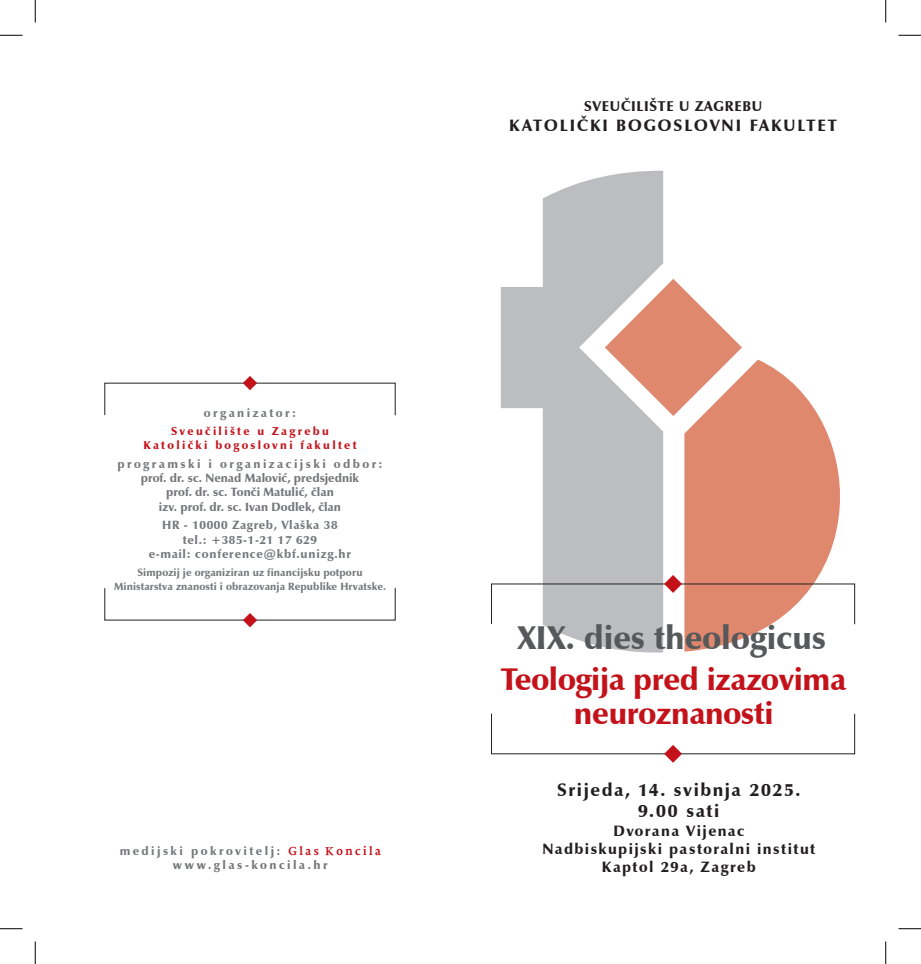
<style>
.page{position:relative;width:921px;height:964px;background:#fff}
.page>*{position:absolute;margin:0;border:0;box-sizing:border-box;transform-origin:0 0}
.t1{font:900 33px "Zapf Humanist 601 BT";color:#57585a}
.t2{font:900 31.35px/34.2px "Zapf Humanist 601 BT";letter-spacing:-.01em;color:#c4121a;text-align:center}
.t3{font:900 18px/21.6px "Zapf Humanist 601 BT";letter-spacing:.085em;color:#231f20;text-align:center}
.t4{font:900 16.5px "Zapf Humanist 601 BT";letter-spacing:.12em;color:#231f20}
.t5{font:900 15px/18px "Zapf Humanist 601 BT";letter-spacing:.095em;color:#231f20;text-align:center}
.t6{font:900 14.25px "Zapf Humanist 601 BT";letter-spacing:.05em;color:#231f20}
.t7{font:900 12px/14.4px "Zapf Humanist 601 BT";letter-spacing:.2em;color:#76787b;text-align:center}
.t8{font:900 12px/14.4px "Zapf Humanist 601 BT";color:#757679;text-align:center}
.t9{font:900 12px/14.4px "Zapf Humanist 601 BT";letter-spacing:.05em;color:#76787b;text-align:center}
.t10{font:900 11.55px/13.8px "Zapf Humanist 601 BT";letter-spacing:.2em;color:#c4121a;text-align:center}
.t11{font:900 10.5px/13.5px "Zapf Humanist 601 BT";letter-spacing:.01em;color:#76787b;text-align:center}
.s1{font-family:"Glas Koncila T9";font-weight:700;color:#c4121a}
.s2{color:#757679}
</style>
<div class="page">
<svg style="left:663px;top:279px;width:79px;height:137px"></svg>
<svg style="left:501px;top:171px;width:162px;height:481px;fill:#bcbdc0"></svg>
<svg style="left:684px;top:359px;width:172px;height:292px;fill:#df886e"></svg>
<svg style="left:664px;top:575px;width:18px;height:18px"></svg>
<svg style="left:664px;top:745px;width:18px;height:17px"></svg>
<svg style="left:243px;top:376px;width:14px;height:14px"></svg>
<svg style="left:243px;top:613px;width:14px;height:14px"></svg>
<svg style="left:0;top:35px;width:22px;height:1px"></svg>
<svg style="left:898px;top:35px;width:23px;height:1px"></svg>
<svg style="left:0;top:928px;width:22px;height:1px"></svg>
<svg style="left:898px;top:928px;width:23px;height:1px"></svg>
<svg style="left:35px;top:0;width:1px;height:22px"></svg>
<svg style="left:35px;top:941px;width:1px;height:22px"></svg>
<svg style="left:885px;top:0;width:1px;height:22px"></svg>
<svg style="left:885px;top:941px;width:1px;height:22px"></svg>
<p class="t7" style="left:204px;top:406px;width:94px">organizator:</p>
<p class="t10" style="left:143px;top:424px;width:215px">Sveučilište u Zagrebu<br>Katolički bogoslovni fakultet</p>
<p class="t7" style="left:117px;top:456px;width:267px">programski i organizacijski odbor:</p>
<p class="t8" style="left:141px;top:470px;width:220px">prof. dr. sc. Nenad Malović, predsjednik prof. dr. sc. Tonči Matulić, član<br>izv. prof. dr. sc. Ivan Dodlek, član</p>
<p class="t9" style="left:149px;top:518px;width:204px">HR - 10000 Zagreb, Vlaška 38<br>tel.: +385-1-21 17 629<br>e-mail: conference@kbf.unizg.hr</p>
<p class="t11" style="left:114px;top:565px;width:273px">Simpozij je organiziran uz financijsku potporu<br>Ministarstva znanosti i obrazovanja Republike Hrvatske.</p>
<p class="t7" style="left:120px;top:843px;width:263px">medijski pokrovitelj: <span class="s1">Glas Koncila </span><span class="s2">www.glas-koncila.hr</span></p>
<p class="t6" style="left:584px;top:97px;width:179px">SVEUČILIŠTE U ZAGREBU</p>
<h3 class="t4" style="left:509px;top:115px;width:329px">KATOLIČKI BOGOSLOVNI FAKULTET</h3>
<h1 class="t1" style="left:517px;top:617px;width:310px">XIX. dies theologicus</h1>
<h2 class="t2" style="left:501px;top:662px;width:347px">Teologija pred izazovima neuroznanosti</h2>
<h3 class="t3" style="left:557px;top:779px;width:245px">Srijeda, 14. svibnja 2025.<br>9.00 sati</h3>
<p class="t5" style="left:542px;top:821px;width:275px">Dvorana Vijenac<br>Nadbiskupijski pastoralni institut<br>Kaptol 29a, Zagreb</p>
</div>
